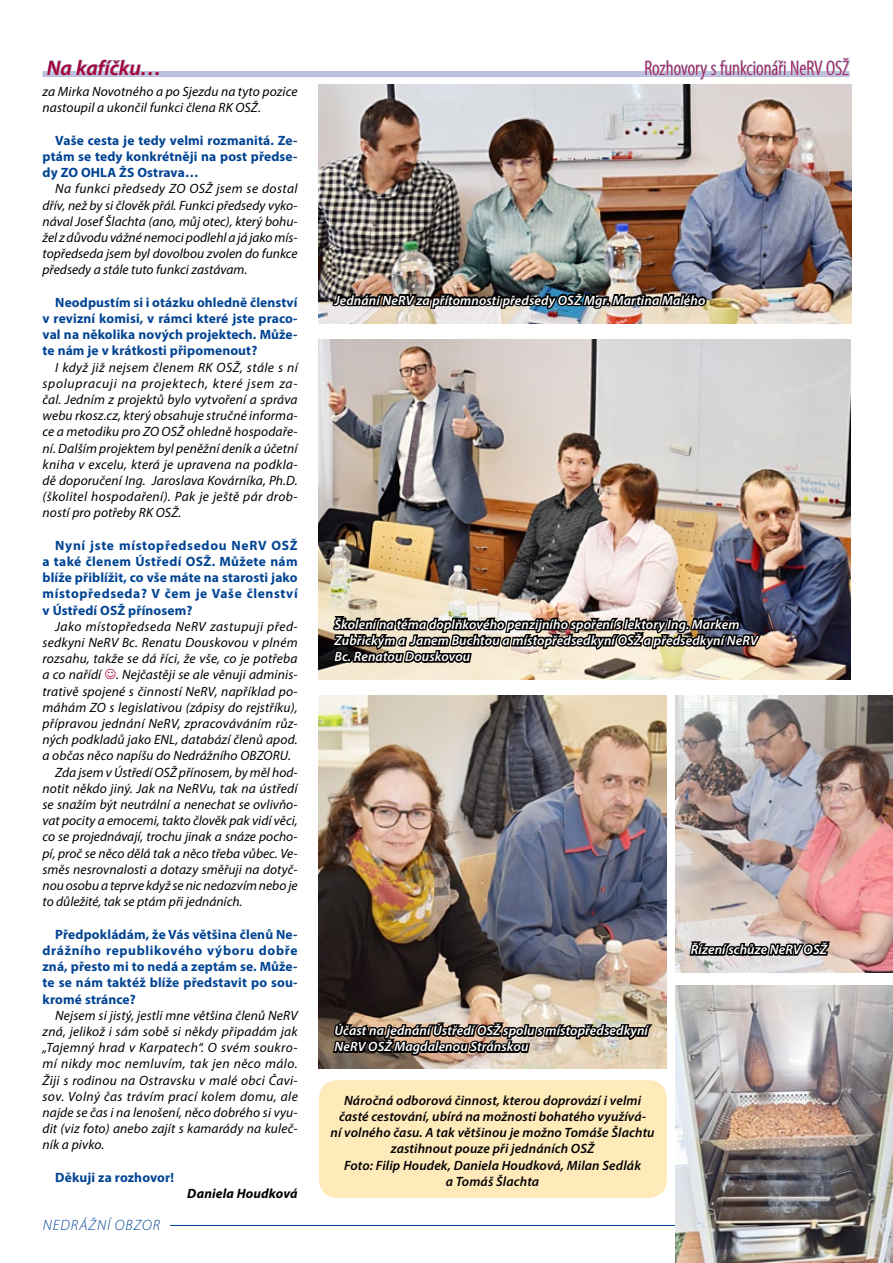
<style>
.page{position:relative;width:893px;height:1263px;background:#fff}
.page>*{position:absolute;margin:0;border:0;box-sizing:border-box;transform-origin:0 0}
.t1{font:300 condensed 21px "Myriad Pro";color:#a50035}
.t2{font:italic 600 21px "Myriad Pro";letter-spacing:.005em;color:#a50035}
.t3{font:italic 300 15px "Myriad Pro";letter-spacing:.165em;color:#004494}
.t4{font:italic 13.5px/16.2px "Myriad Pro";letter-spacing:.01em;color:#000;text-align:justify}
.t5{font:700 13.5px/16.2px "Myriad Pro";letter-spacing:.01em;color:#004494;text-align:justify}
.t6{font:italic 600 13.5px/16.2px "Myriad Pro";letter-spacing:.01em;color:#fff}
.t7{font:italic 600 13.5px/16.2px "Myriad Pro";letter-spacing:.01em;color:#000;text-align:center}
.t8{font:italic 13.5px "Myriad Pro";letter-spacing:.035em;color:#000}
.t9{font:italic 700 13.5px "Myriad Pro";letter-spacing:.01em;color:#000}
</style>
<div class="page">
<hr style="left:170px;top:1225px;width:661px;height:1px;background:#004494">
<div style="left:43px;top:71px;width:806px;height:6px;background:#bcc0de"></div>
<svg style="left:47px;top:59px;width:95px;height:12px"></svg>
<svg style="left:645px;top:57px;width:207px;height:56px"></svg>
<img style="left:319px;top:696px;width:348px;height:372px">
<img style="left:319px;top:84px;width:532px;height:239px">
<img style="left:675px;top:696px;width:218px;height:276px">
<img style="left:675px;top:985px;width:218px;height:278px">
<img style="left:319px;top:339px;width:531px;height:340px">
<div style="left:319px;top:1080px;width:348px;height:118px;background:#ffeaba;border-radius:18px"></div>
<img style="left:330px;top:582px;width:434px;height:98px">
<img style="left:330px;top:242px;width:378px;height:82px">
<svg style="left:331px;top:989px;width:325px;height:92px;background:#a29587"></svg>
<svg style="left:688px;top:891px;width:146px;height:82px;background:#c0ada7"></svg>
<h1 class="t2" style="left:47px;top:55px;width:116px">Na kafíčku…</h1>
<h1 class="t1" style="left:644px;top:57px;width:207px">Rozhovory s funkcionáři NeRV OSŽ</h1>
<p class="t4" style="left:43px;top:83px;width:257px">za Mirka Novotného a po Sjezdu na tyto pozice nastoupil a ukončil funkci člena RK OSŽ.</p>
<p class="t5" style="left:43px;top:132px;width:257px;text-indent:13px">Vaše cesta je tedy velmi rozmanitá. Ze&shy;ptám se tedy konkrétněji na post předse&shy;dy ZO OHLA ŽS Ostrava…</p>
<p class="t4" style="left:43px;top:181px;width:257px;text-indent:13px">Na funkci předsedy ZO OSŽ jsem se dostal dřív, než by si člověk přál. Funkci předsedy vyko&shy;nával Josef Šlachta (ano, můj otec), který bohu&shy;žel z důvodu vážné nemoci podlehl a já jako mís&shy;topředseda jsem byl dovolbou zvolen do funkce předsedy a stále tuto funkci zastávam.</p>
<p class="t5" style="left:43px;top:294px;width:257px;text-indent:13px">Neodpustím si i otázku ohledně členství v revizní komisi, v rámci které jste praco&shy;val na několika nových projektech. Může&shy;te nám je v krátkosti připomenout?</p>
<p class="t4" style="left:43px;top:359px;width:257px;text-indent:13px">I když již nejsem členem RK OSŽ, stále s ní spolupracuji na projektech, které jsem za&shy;čal. Jedním z projektů bylo vytvoření a správa webu rkosz.cz, který obsahuje stručné informa&shy;ce a metodiku pro ZO OSŽ ohledně hospodaře&shy;ní. Dalším projektem byl peněžní deník a účetní kniha v excelu, která je upravena na podkla&shy;dě doporučení Ing. Jaroslava Kovárníka, Ph.D. (školitel hospodaření). Pak je ještě pár drob&shy;ností pro potřeby RK OSŽ.</p>
<p class="t5" style="left:43px;top:537px;width:257px;text-indent:13px">Nyní jste místopředsedou NeRV OSŽ a také členem Ústředí OSŽ. Můžete nám blíže přiblížit, co vše máte na starosti jako místopředseda? V čem je Vaše členství v Ústředí OSŽ přínosem?</p>
<p class="t8" style="left:55px;top:618px;width:244px">Jako místopředseda NeRV zastupuji před-</p>
<p class="t4" style="left:43px;top:634px;width:257px">sedkyni NeRV Bc. Renatu Douskovou v plném</p>
<p class="t4" style="left:43px;top:650px;width:257px">rozsahu, takže se dá říci, že vše, co je potřeba</p>
<p class="t4" style="left:43px;top:667px;width:257px">a co nařídí . Nejčastěji se ale věnuji adminis-</p>
<p class="t4" style="left:43px;top:683px;width:257px">trativě spojené s činností NeRV, například po-</p>
<p class="t4" style="left:43px;top:699px;width:257px">máhám ZO s legislativou (zápisy do rejstříku),</p>
<p class="t4" style="left:43px;top:715px;width:257px">přípravou jednání NeRV, zpracováváním růz-</p>
<p class="t4" style="left:43px;top:731px;width:257px">ných podkladů jako ENL, databází členů apod.</p>
<p class="t4" style="left:43px;top:748px;width:250px">a občas něco napíšu do Nedrážního OBZORU.</p>
<p class="t4" style="left:55px;top:764px;width:244px">Zda jsem v Ústředí OSŽ přínosem, by měl hod-</p>
<p class="t4" style="left:43px;top:780px;width:257px">notit někdo jiný. Jak na NeRVu, tak na ústředí</p>
<p class="t4" style="left:43px;top:796px;width:257px">se snažím být neutrální a nenechat se ovlivňo-</p>
<p class="t4" style="left:43px;top:812px;width:257px">vat pocity a emocemi, takto člověk pak vidí věci,</p>
<p class="t4" style="left:43px;top:829px;width:257px">co se projednávají, trochu jinak a snáze pocho-</p>
<p class="t4" style="left:43px;top:845px;width:257px">pí, proč se něco dělá tak a něco třeba vůbec. Ve-</p>
<p class="t4" style="left:43px;top:861px;width:257px">směs nesrovnalosti a dotazy směřuji na dotyč-</p>
<p class="t4" style="left:43px;top:877px;width:257px">nou osobu a teprve když se nic nedozvím nebo je</p>
<p class="t4" style="left:43px;top:893px;width:201px">to důležité, tak se ptám při jednáních.</p>
<p class="t5" style="left:43px;top:925px;width:257px;text-indent:13px">Předpokládám, že Vás většina členů Ne&shy;drážního republikového výboru dobře zná, přesto mi to nedá a zeptám se. Může&shy;te se nám taktéž blíže představit po sou&shy;kromé stránce?</p>
<p class="t4" style="left:43px;top:1007px;width:257px;text-indent:13px">Nejsem si jistý, jestli mne většina členů NeRV zná, jelikož i sám sobě si někdy připadám jak „Tajemný hrad v Karpatech“. O svém soukro&shy;mí nikdy moc nemluvím, tak jen něco málo.<br>Žiji s rodinou na Ostravsku v malé obci Čavi&shy;sov. Volný čas trávím prací kolem domu, ale najde se čas i na lenošení, něco dobrého si vyu&shy;dit (viz foto) anebo zajít s kamarády na kuleč&shy;ník a pivko.</p>
<p class="t5" style="left:55px;top:1168px;width:120px">Děkuji za rozhovor!</p>
<p class="t9" style="left:187px;top:1184px;width:112px">Daniela Houdková</p>
<p class="t3" style="left:43px;top:1217px;width:116px">NEDRÁŽNÍ OBZOR</p>
<p class="t6" style="left:334px;top:292px;width:372px">Jednání NeRV za přítomnosti předsedy OSŽ Mgr. Martina Malého</p>
<p class="t6" style="left:334px;top:616px;width:425px">Školení na téma doplňkového penzijního spoření s lektory Ing. Markem<br>Zubřickým a Janem Buchtou a místopředsedkyní OSŽ a předsedkyní NeRV<br>Bc. Renatou Douskovou</p>
<p class="t6" style="left:334px;top:1022px;width:315px">Účast na jednání Ústředí OSŽ spolu s místopředsedkyní<br>NeRV OSŽ Magdalenou Stránskou</p>
<p class="t7" style="left:330px;top:1092px;width:326px">Náročná odborová činnost, kterou doprovází i velmi časté cestování, ubírá na možnosti bohatého využívá-<br>ní volného času. A tak většinou je možno Tomáše Šlachtu zastihnout pouze při jednáních OSŽ<br>Foto: Filip Houdek, Daniela Houdková, Milan Sedlák<br>a Tomáš Šlachta</p>
<p class="t6" style="left:691px;top:941px;width:138px">Řízení schůze NeRV OSŽ</p>
</div>
